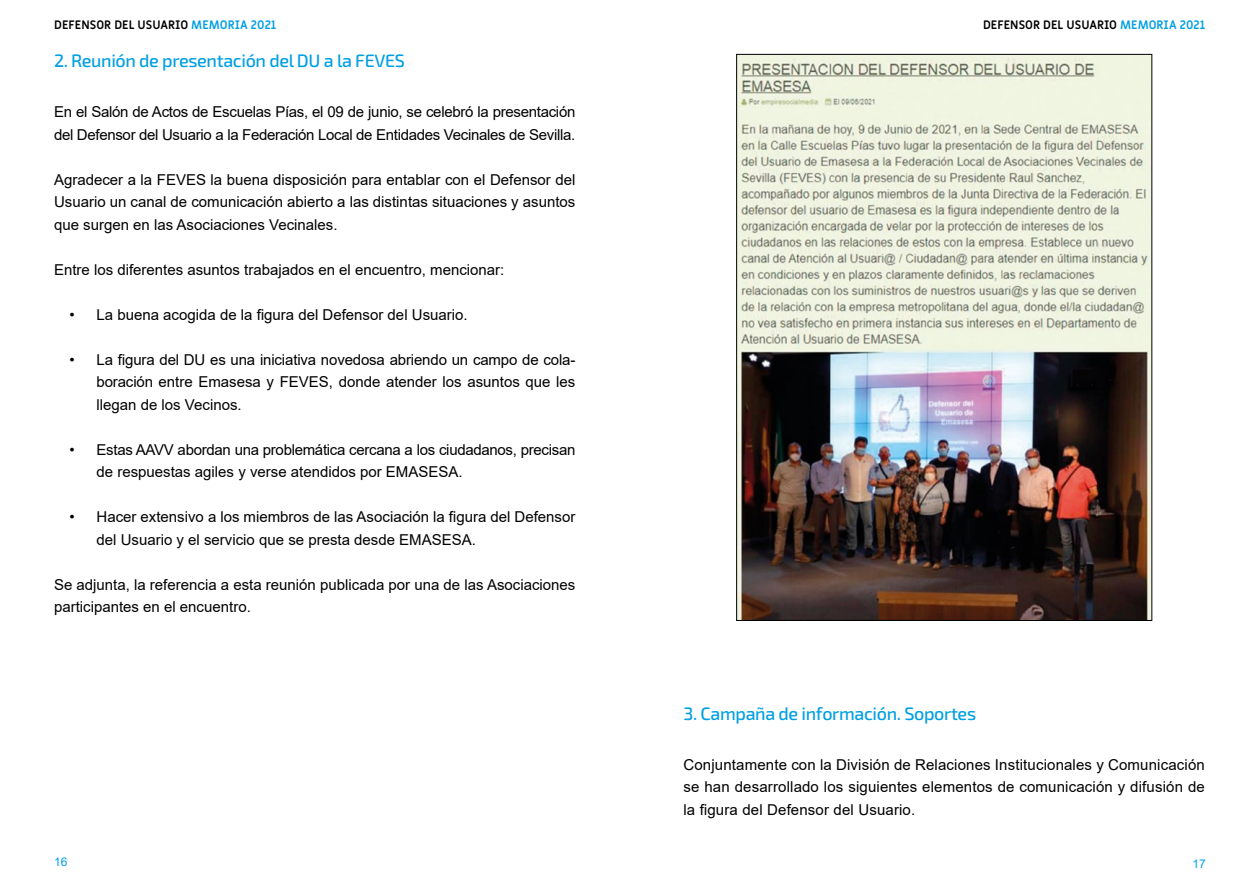
<style>
.page{position:relative;width:1259px;height:893px;background:#fff}
.page>*{position:absolute;margin:0;border:0;box-sizing:border-box;transform-origin:0 0}
.t1{font:500 18px "Exo 2";letter-spacing:-.02em;color:#009fe3}
.t2{font:15px/22.5px "Arial";color:#000;text-align:justify}
.t3{font:15px/22.5px "Arial";letter-spacing:-.02em;color:#000}
.t4{font:700 12px "Miriam Libre";color:#000}
.t5{font:12px "Arial";color:#009fe3}
.s1{color:#009fe3}
</style>
<div class="page">
<img style="left:738px;top:56px;width:412px;height:563px">
<p class="t4" style="left:54px;top:18px;width:224px">DEFENSOR DEL USUARIO <span class="s1">MEMORIA 2021</span></p>
<p class="t4" style="left:983px;top:18px;width:224px">DEFENSOR DEL USUARIO <span class="s1">MEMORIA 2021</span></p>
<p class="t1" style="left:54px;top:50px;width:352px">2. Reunión de presentación del DU a la FEVES</p>
<p class="t3" style="left:54px;top:101px;width:523px">En el Salón de Actos de Escuelas Pías, el 09 de junio, se celebró la presentación del Defensor del Usuario a la Federación Local de Entidades Vecinales de Sevilla.</p>
<p class="t2" style="left:54px;top:168px;width:523px">Agradecer a la FEVES la buena disposición para entablar con el Defensor del Usuario un canal de comunicación abierto a las distintas situaciones y asuntos que surgen en las Asociaciones Vecinales.</p>
<p class="t2" style="left:54px;top:258px;width:452px">Entre los diferentes asuntos trabajados en el encuentro, mencionar:</p>
<p class="t2" style="left:70px;top:303px;width:400px">• La buena acogida de la figura del Defensor del Usuario.</p>
<p class="t2" style="left:97px;top:348px;width:480px;text-indent:-27px">• La figura del DU es una iniciativa novedosa abriendo un campo de cola&shy;boración entre Emasesa y FEVES, donde atender los asuntos que les llegan de los Vecinos.</p>
<p class="t3" style="left:97px;top:438px;width:480px;text-indent:-27px">• Estas AAVV abordan una problemática cercana a los ciudadanos, precisan de respuestas agiles y verse atendidos por EMASESA.</p>
<p class="t2" style="left:97px;top:506px;width:480px;text-indent:-27px">• Hacer extensivo a los miembros de las Asociación la figura del Defensor del Usuario y el servicio que se presta desde EMASESA.</p>
<p class="t2" style="left:54px;top:573px;width:523px">Se adjunta, la referencia a esta reunión publicada por una de las Asociaciones participantes en el encuentro.</p>
<p class="t1" style="left:683px;top:703px;width:294px">3. Campaña de información. Soportes</p>
<p class="t2" style="left:683px;top:753px;width:523px">Conjuntamente con la División de Relaciones Institucionales y Comunicación se han desarrollado los siguientes elementos de comunicación y difusión de la figura del Defensor del Usuario.</p>
<p class="t5" style="left:54px;top:854px;width:15px">16</p>
<p class="t5" style="left:1192px;top:856px;width:15px">17</p>
</div>
